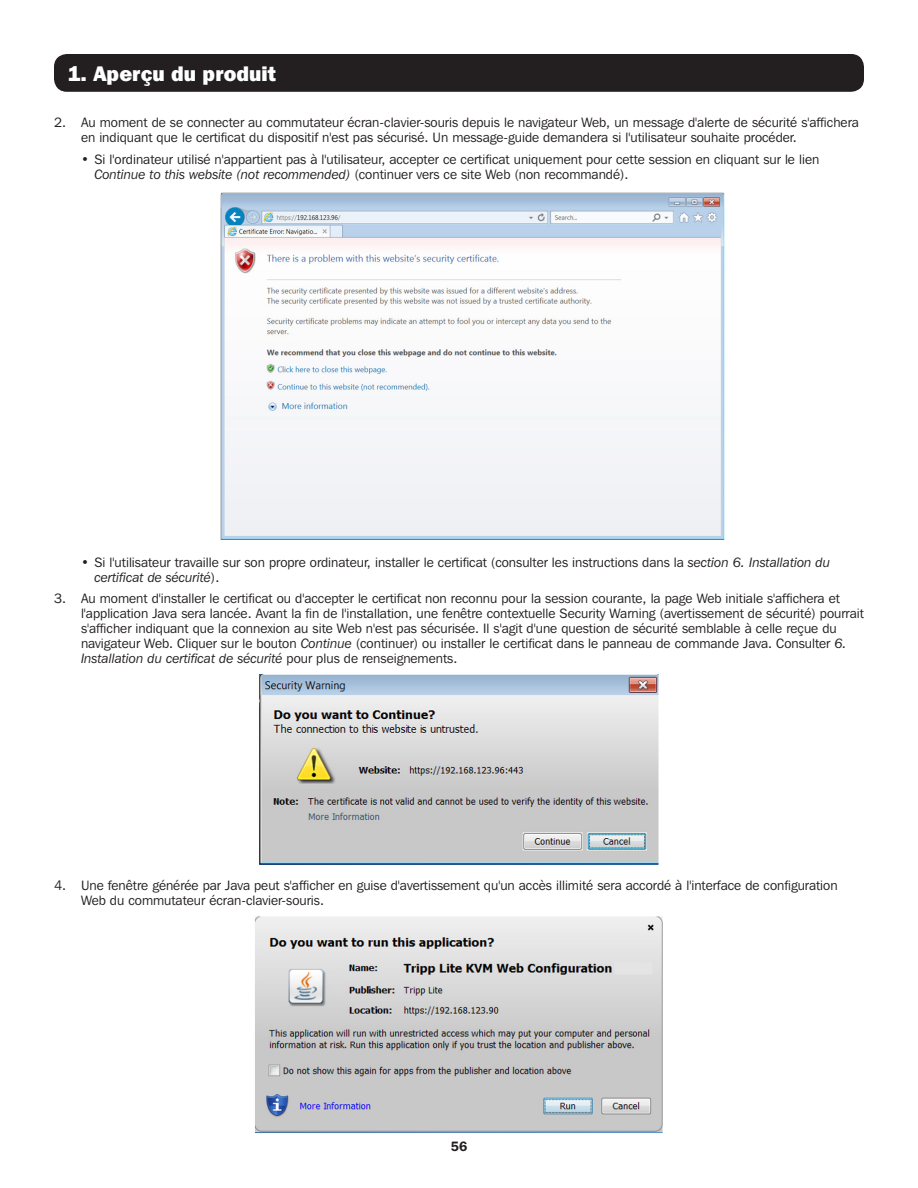
<style>
.page{position:relative;width:918px;height:1188px;background:#fff}
.page>*{position:absolute;margin:0;border:0;box-sizing:border-box;transform-origin:0 0}
.t1{font:800 21px "Franklin Gothic IT Cby BT";color:#fff}
.NumList_A{font:13.5px/15px "Franklin Gothic IT Cby BT";color:#231f20}
.t2{font:600 13.5px "Franklin Gothic IT Cby BT";color:#231f20}
.s1{font-style:italic}
</style>
<div class="page">
<div style="left:54px;top:54px;width:810px;height:38px;background:#231f20;border-radius:13px"></div>
<img style="left:220px;top:192px;width:505px;height:348px">
<img style="left:259px;top:674px;width:400px;height:191px">
<img style="left:254px;top:916px;width:409px;height:218px">
<p class="t1" style="left:68px;top:60px;width:210px">1. Aperçu du produit</p>
<p class="NumList_A" style="left:81px;top:115px;width:779px;text-indent:-27px">2. Au moment de se connecter au commutateur écran-clavier-souris depuis le navigateur Web, un message d'alerte de sécurité s'affichera en indiquant que le certificat du dispositif n'est pas sécurisé. Un message-guide demandera si l'utilisateur souhaite procéder.</p>
<p class="NumList_A" style="left:94px;top:151px;width:726px;text-indent:-14px">• Si l'ordinateur utilisé n'appartient pas à l'utilisateur, accepter ce certificat uniquement pour cette session en cliquant sur le lien<br><span class="s1">Continue to this website (not recommended)</span> (continuer vers ce site Web (non recommandé).</p>
<p class="NumList_A" style="left:94px;top:554px;width:737px;text-indent:-14px">• Si l'utilisateur travaille sur son propre ordinateur, installer le certificat (consulter les instructions dans la <span class="s1">section 6. Installation du certificat de sécurité</span>).</p>
<p class="NumList_A" style="left:81px;top:591px;width:784px;text-indent:-27px">3. Au moment d'installer le certificat ou d'accepter le certificat non reconnu pour la session courante, la page Web initiale s'affichera et l'application Java sera lancée. Avant la fin de l'installation, une fenêtre contextuelle Security Warning (avertissement de sécurité) pourrait s'afficher indiquant que la connexion au site Web n'est pas sécurisée. Il s'agit d'une question de sécurité semblable à celle reçue du navigateur Web. Cliquer sur le bouton <span class="s1">Continue</span> (continuer) ou installer le certificat dans le panneau de commande Java. Consulter <span class="s1">6.<br>Installation du certificat de sécurité</span> pour plus de renseignements.</p>
<p class="NumList_A" style="left:81px;top:877px;width:758px;text-indent:-27px">4. Une fenêtre générée par Java peut s'afficher en guise d'avertissement qu'un accès illimité sera accordé à l'interface de configuration<br>Web du commutateur écran-clavier-souris.</p>
<p class="t2" style="left:451px;top:1138px;width:18px">56</p>
</div>
